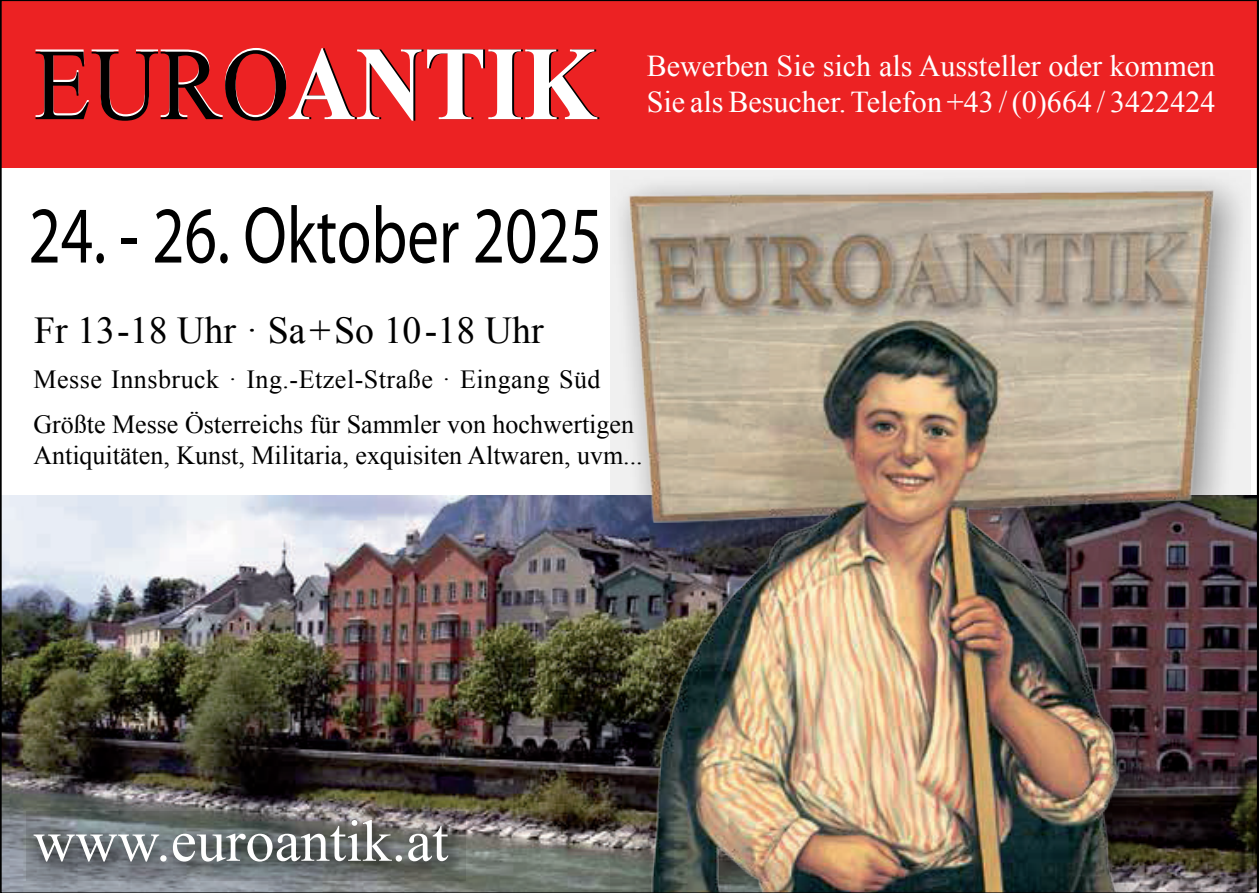
<style>
.page{position:relative;width:1259px;height:893px;background:#fff}
.page>*{position:absolute;margin:0;border:0;box-sizing:border-box;transform-origin:0 0}
.t1{font:81px "Myriad Pro";color:#000;scale:.78 1}
.t2{font:58.8px "Times New Roman";color:#fff}
.t3{font:38.1px "Times New Roman";color:#000}
.t4{font:30.3px/36.3px "Times New Roman";color:#fff}
.t5{font:26.1px/45px "Times New Roman";color:#000}
</style>
<div class="page">
<div style="left:0;top:0;width:1258px;height:167px;background:#ec2223"></div>
<img style="left:3px;top:496px;width:1252px;height:394px">
<svg style="left:26px;top:811px;width:440px;height:69px"></svg>
<svg style="left:36px;top:48px;width:563px;height:73px"></svg>
<svg style="left:610px;top:171px;width:641px;height:719px;fill:#eee"></svg>
<img style="left:609px;top:182px;width:637px;height:708px">
<svg style="left:1232px;top:760px;width:20px;height:118px"></svg>
<h1 class="t1" style="left:28px;top:185px;width:737px">24. - 26. Oktober 2025</h1>
<p class="t4" style="left:647px;top:47px;width:570px">Bewerben Sie sich als Aussteller oder kommen<br>Sie als Besucher.Telefon +43 / (0)664 / 3422424</p>
<h3 class="t3" style="left:34px;top:304px;width:511px">Fr 13-18 Uhr · Sa+So 10-18 Uhr</h3>
<p class="t5" style="left:33px;top:356px;width:602px">Messe Innsbruck · Ing.-Etzel-Straße · Eingang Süd<br>Größte Messe Österreichs für Sammler von hochwertigen</p>
<p class="t5" style="left:33px;top:433px;width:611px">Antiquitäten, Kunst, Militaria, exquisiten Altwaren, uvm...</p>
<h2 class="t2" style="left:33px;top:801px;width:417px">www.euroantik.at</h2>
</div>
